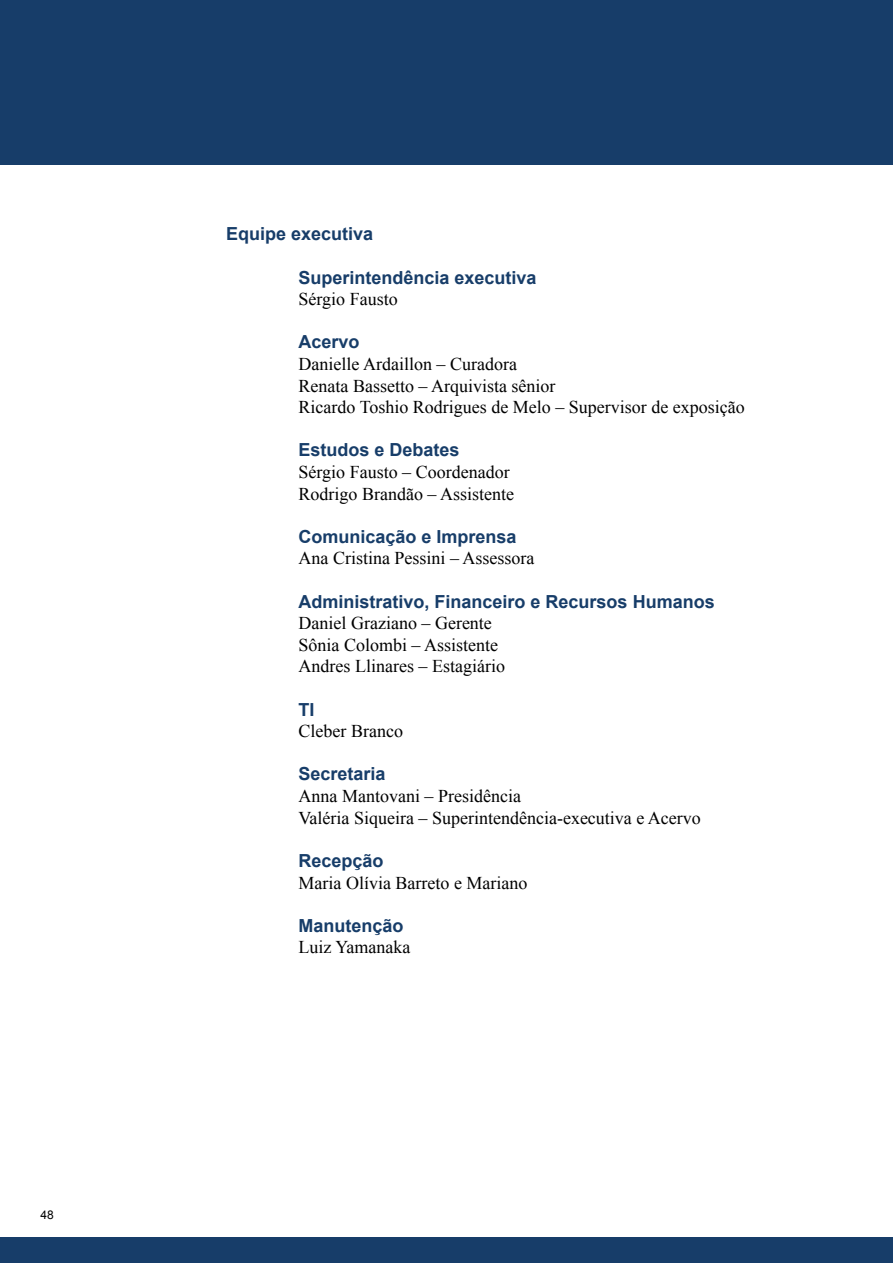
<style>
.page{position:relative;width:893px;height:1263px;background:#fff}
.page>*{position:absolute;margin:0;border:0;box-sizing:border-box;transform-origin:0 0}
.t1{font:18px/21.6px "Times New Roman";color:#000}
.t2{font:700 18px "Arial";color:#173d69}
.t3{font:12px "Arial";color:#000}
</style>
<div class="page">
<div style="left:0;top:0;width:893px;height:164px;background:#173d69"></div>
<div style="left:0;top:1237px;width:893px;height:26px;background:#173d69"></div>
<p class="t3" style="left:41px;top:1206px;width:15px">48</p>
<p class="t2" style="left:226px;top:222px;width:149px">Equipe executiva</p>
<p class="t2" style="left:299px;top:265px;width:240px">Superintendência executiva</p>
<p class="t1" style="left:299px;top:288px;width:101px">Sérgio Fausto</p>
<p class="t2" style="left:299px;top:330px;width:63px">Acervo</p>
<p class="t1" style="left:299px;top:353px;width:448px">Danielle Ardaillon – Curadora<br>Renata Bassetto – Arquivista sênior<br>Ricardo Toshio Rodrigues de Melo – Supervisor de exposição</p>
<p class="t2" style="left:299px;top:438px;width:163px">Estudos e Debates</p>
<p class="t1" style="left:299px;top:461px;width:217px">Sérgio Fausto – Coordenador<br>Rodrigo Brandão – Assistente</p>
<p class="t2" style="left:299px;top:524px;width:220px">Comunicação e Imprensa</p>
<p class="t1" style="left:299px;top:547px;width:237px">Ana Cristina Pessini – Assessora</p>
<p class="t2" style="left:299px;top:589px;width:418px">Administrativo, Financeiro e Recursos Humanos</p>
<p class="t1" style="left:299px;top:612px;width:208px">Daniel Graziano – Gerente<br>Sônia Colombi – Assistente<br>Andres Llinares – Estagiário</p>
<p class="t2" style="left:299px;top:697px;width:18px">TI</p>
<p class="t1" style="left:299px;top:720px;width:106px">Cleber Branco</p>
<p class="t2" style="left:299px;top:762px;width:89px">Secretaria</p>
<p class="t1" style="left:299px;top:785px;width:404px">Anna Mantovani – Presidência<br>Valéria Siqueira – Superintendência-executiva e Acervo</p>
<p class="t2" style="left:299px;top:848px;width:87px">Recepção</p>
<p class="t1" style="left:299px;top:871px;width:230px">Maria Olívia Barreto e Mariano</p>
<p class="t2" style="left:299px;top:913px;width:107px">Manutenção</p>
<p class="t1" style="left:299px;top:936px;width:113px">Luiz Yamanaka</p>
</div>
